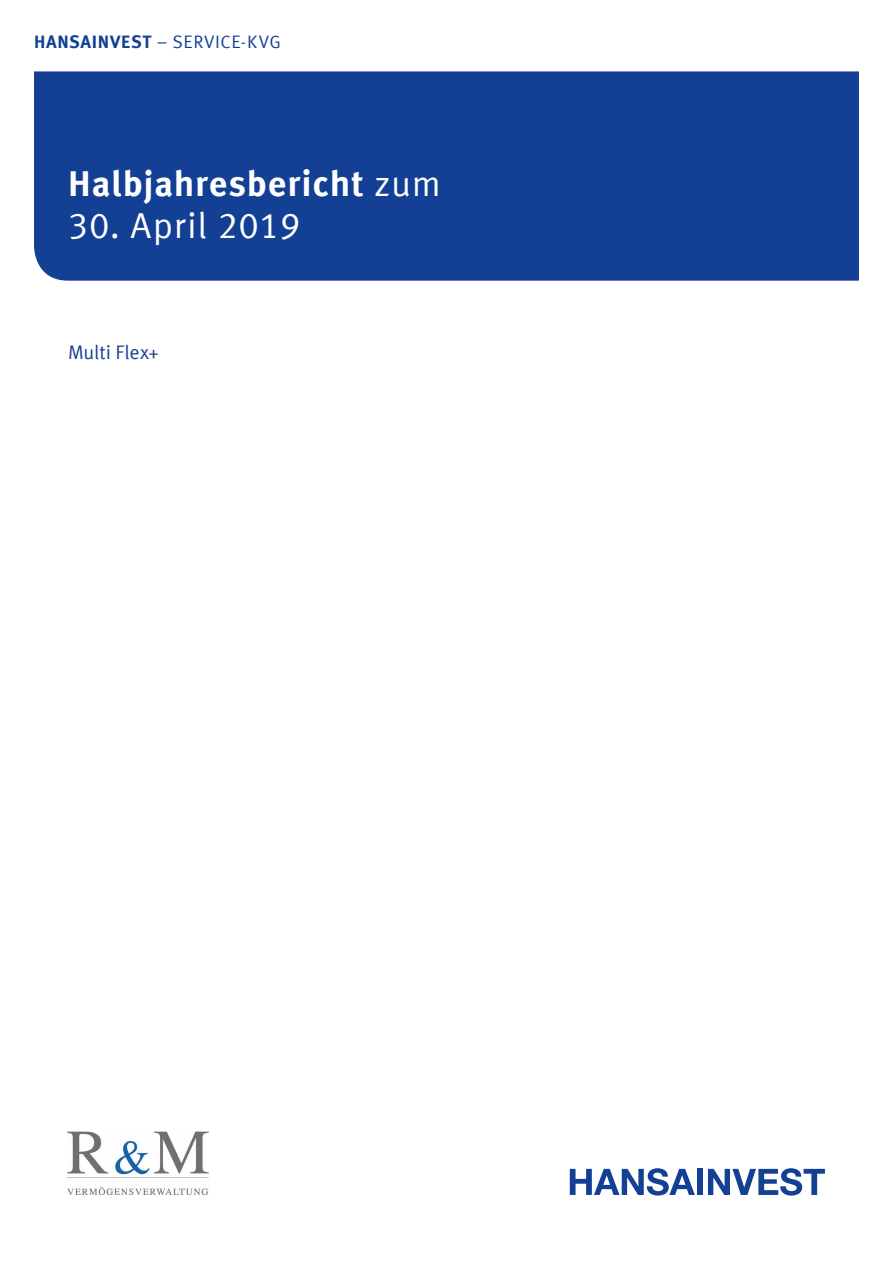
<style>
.page{position:relative;width:893px;height:1263px;background:#fff}
.page>*{position:absolute;margin:0;border:0;box-sizing:border-box;transform-origin:0 0}
.t1{font:700 36px "Meta Offc Pro";letter-spacing:.02em;color:#fff}
.t2{font:36px "Meta Offc Pro Norm";letter-spacing:.015em;color:#fff}
.t3{font:19.5px "Meta Offc Pro Norm";color:#134094}
.t4{font:18px "Meta Offc Pro Norm";letter-spacing:.03em;color:#134094}
.s1{font-family:"Meta Offc Pro";font-weight:700}
.s2{font-family:"Meta Offc Pro Norm";font-weight:400}
</style>
<div class="page">
<div style="left:34px;top:71px;width:825px;height:210px;background:#134094"></div>
<svg style="left:570px;top:1168px;width:125px;height:27px"></svg>
<div style="left:697px;top:1169px;width:6px;height:26px;background:#134094"></div>
<svg style="left:708px;top:1168px;width:117px;height:27px"></svg>
<img style="left:68px;top:1131px;width:140px;height:64px">
<p class="t4" style="left:34px;top:28px;width:248px"><span class="s1">HANSAINVEST</span> – SERVICE-KVG</p>
<h1 class="t1" style="left:68px;top:155px;width:374px">Halbjahresbericht <span class="s2">zum</span></h1>
<h1 class="t2" style="left:68px;top:198px;width:234px">30. April 2019</h1>
<p class="t3" style="left:68px;top:338px;width:92px">Multi Flex+</p>
</div>
